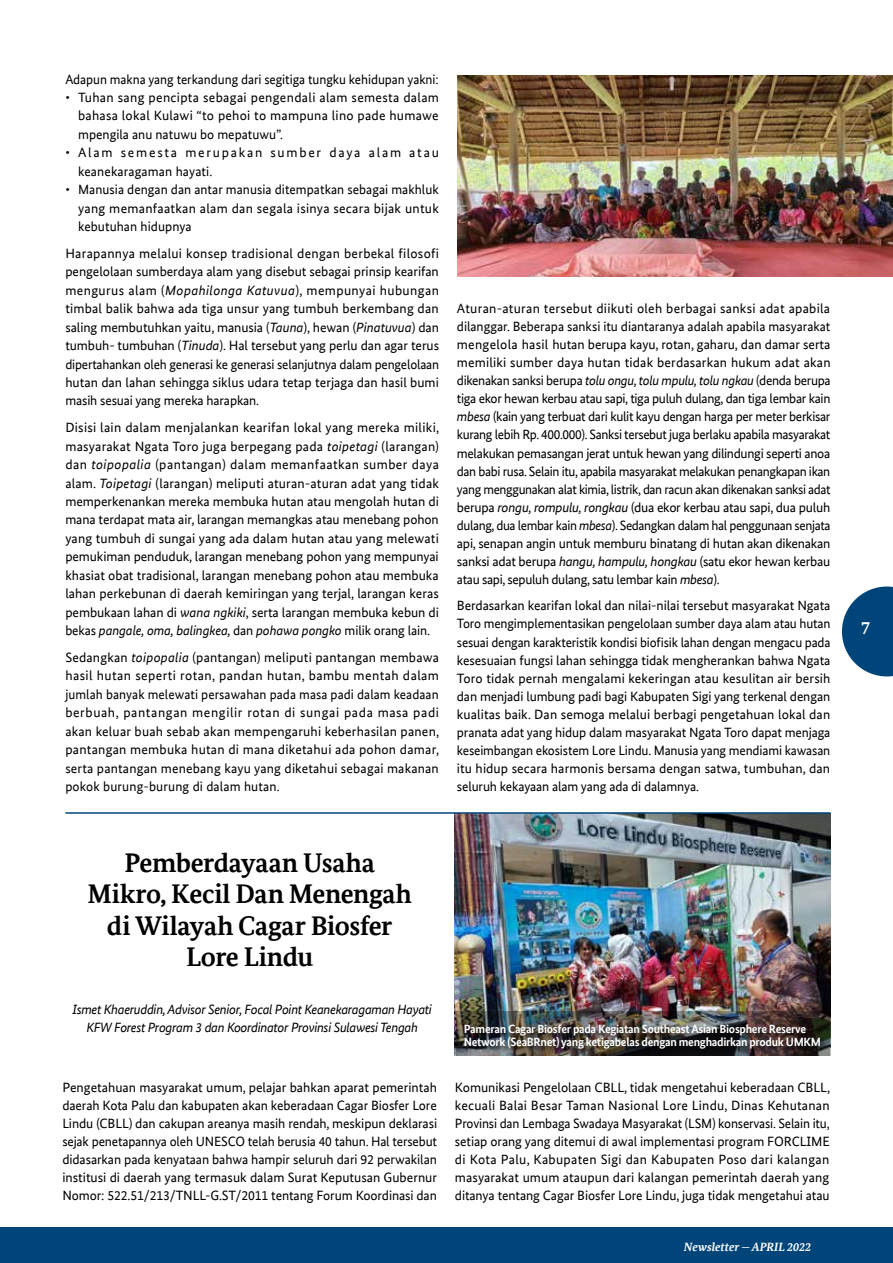
<style>
.page{position:relative;width:893px;height:1263px;background:#fff}
.page>*{position:absolute;margin:0;border:0;box-sizing:border-box;transform-origin:0 0}
.t1{font:700 27px/31.5px "Bundes Serif Office T";letter-spacing:-.01em;color:#000;text-align:center}
.t2{font:700 18px "Bundes Serif Office T";color:#fff}
.t3{font:13.5px/18px "Bundes Sans Office";letter-spacing:-.005em;color:#000;text-align:justify}
.t4{font:italic 13.5px/18px "Bundes Sans Office";letter-spacing:-.025em;color:#000;text-align:center}
.t5{font:13.5px/18.5px "Bundes Sans Office";letter-spacing:.125em;color:#000}
.t6{font:700 12px/12.9px "Bundes Sans Office";letter-spacing:-.025em;color:#fff}
.t7{font:italic 700 12px "Bundes Serif Office T";color:#fff}
.s1{font-style:italic}
</style>
<div class="page">
<img style="left:455px;top:814px;width:376px;height:242px">
<img style="left:456px;top:1011px;width:374px;height:44px">
<img style="left:457px;top:75px;width:436px;height:201px">
<hr style="left:65px;top:812px;width:766px;height:2px;background:#004579">
<div style="left:463px;top:1023px;width:364px;height:32px;background:#000;opacity:.75"></div>
<div style="left:0;top:1227px;width:893px;height:36px;background:#004579"></div>
<svg style="left:842px;top:586px;width:51px;height:90px"></svg>
<p class="t3" style="left:65px;top:70px;width:375px">Adapun makna yang terkandung dari segitiga tungku kehidupan yakni:</p>
<p class="t3" style="left:78px;top:88px;width:362px;line-height:18.5px;text-indent:-13px">• Tuhan sang pencipta sebagai pengendali alam semesta dalam bahasa lokal Kulawi “to pehoi to mampuna lino pade humawe mpengila anu natuwu bo mepatuwu”.</p>
<p class="t5" style="left:78px;top:143px;width:362px;text-indent:-13px">• Alam semesta merupakan sumber daya alam atau keanekaragaman hayati.</p>
<p class="t3" style="left:78px;top:180px;width:362px;line-height:18.5px;text-indent:-13px">• Manusia dengan dan antar manusia ditempatkan sebagai makhluk yang memanfaatkan alam dan segala isinya secara bijak untuk kebutuhan hidupnya</p>
<p class="t3" style="left:65px;top:244px;width:375px;line-height:18.5px">Harapannya melalui konsep tradisional dengan berbekal filosofi pengelolaan sumberdaya alam yang disebut sebagai prinsip kearifan mengurus alam (<span class="s1">Mopahilonga Katuvua</span>), mempunyai hubungan timbal balik bahwa ada tiga unsur yang tumbuh berkembang dan saling membutuhkan yaitu, manusia (<span class="s1">Tauna</span>), hewan (<span class="s1">Pinatuvua</span>) dan tumbuh- tumbuhan (<span class="s1">Tinuda</span>). Hal tersebut yang perlu dan agar terus dipertahankan oleh generasi ke generasi selanjutnya dalam pengelolaan hutan dan lahan sehingga siklus udara tetap terjaga dan hasil bumi masih sesuai yang mereka harapkan.</p>
<p class="t3" style="left:65px;top:418px;width:375px;line-height:18.5px">Disisi lain dalam menjalankan kearifan lokal yang mereka miliki, masyarakat Ngata Toro juga berpegang pada <span class="s1">toipetagi</span> (larangan) dan <span class="s1">toipopalia</span> (pantangan) dalam memanfaatkan sumber daya alam. <span class="s1">Toipetagi</span> (larangan) meliputi aturan-aturan adat yang tidak memperkenankan mereka membuka hutan atau mengolah hutan di mana terdapat mata air, larangan memangkas atau menebang pohon yang tumbuh di sungai yang ada dalam hutan atau yang melewati pemukiman penduduk, larangan menebang pohon yang mempunyai khasiat obat tradisional, larangan menebang pohon atau membuka lahan perkebunan di daerah kemiringan yang terjal, larangan keras pembukaan lahan di <span class="s1">wana ngkiki</span>, serta larangan membuka kebun di bekas <span class="s1">pangale, oma, balingkea,</span> dan <span class="s1">pohawa pongko</span> milik orang lain.</p>
<p class="t3" style="left:65px;top:648px;width:375px;line-height:18.5px">Sedangkan <span class="s1">toipopalia</span> (pantangan) meliputi pantangan membawa hasil hutan seperti rotan, pandan hutan, bambu mentah dalam jumlah banyak melewati persawahan pada masa padi dalam keadaan berbuah, pantangan mengilir rotan di sungai pada masa padi akan keluar buah sebab akan mempengaruhi keberhasilan panen, pantangan membuka hutan di mana diketahui ada pohon damar, serta pantangan menebang kayu yang diketahui sebagai makanan pokok burung-burung di dalam hutan.</p>
<p class="t3" style="left:457px;top:299px;width:375px">Aturan-aturan tersebut diikuti oleh berbagai sanksi adat apabila dilanggar. Beberapa sanksi itu diantaranya adalah apabila masyarakat mengelola hasil hutan berupa kayu, rotan, gaharu, dan damar serta memiliki sumber daya hutan tidak berdasarkan hukum adat akan dikenakan sanksi berupa <span class="s1">tolu ongu, tolu mpulu, tolu ngkau</span> (denda berupa tiga ekor hewan kerbau atau sapi, tiga puluh dulang, dan tiga lembar kain <span class="s1">mbesa</span> (kain yang terbuat dari kulit kayu dengan harga per meter berkisar kurang lebih Rp. 400.000). Sanksi tersebut juga berlaku apabila masyarakat melakukan pemasangan jerat untuk hewan yang dilindungi seperti anoa dan babi rusa. Selain itu, apabila masyarakat melakukan penangkapan ikan yang menggunakan alat kimia, listrik, dan racun akan dikenakan sanksi adat berupa <span class="s1">rongu, rompulu, rongkau</span> (dua ekor kerbau atau sapi, dua puluh dulang, dua lembar kain <span class="s1">mbesa</span>). Sedangkan dalam hal penggunaan senjata api, senapan angin untuk memburu binatang di hutan akan dikenakan sanksi adat berupa <span class="s1">hangu, hampulu, hongkau</span> (satu ekor hewan kerbau atau sapi, sepuluh dulang, satu lembar kain <span class="s1">mbesa</span>).</p>
<p class="t3" style="left:457px;top:597px;width:375px">Berdasarkan kearifan lokal dan nilai-nilai tersebut masyarakat Ngata Toro mengimplementasikan pengelolaan sumber daya alam atau hutan sesuai dengan karakteristik kondisi biofisik lahan dengan mengacu pada kesesuaian fungsi lahan sehingga tidak mengherankan bahwa Ngata Toro tidak pernah mengalami kekeringan atau kesulitan air bersih dan menjadi lumbung padi bagi Kabupaten Sigi yang terkenal dengan kualitas baik. Dan semoga melalui berbagi pengetahuan lokal dan pranata adat yang hidup dalam masyarakat Ngata Toro dapat menjaga keseimbangan ekosistem Lore Lindu. Manusia yang mendiami kawasan itu hidup secara harmonis bersama dengan satwa, tumbuhan, dan seluruh kekayaan alam yang ada di dalamnya.</p>
<h1 class="t1" style="left:87px;top:846px;width:326px">Pemberdayaan Usaha<br>Mikro, Kecil Dan Menengah di Wilayah Cagar Biosfer<br>Lore Lindu</h1>
<p class="t4" style="left:72px;top:1000px;width:361px">Ismet Khaeruddin, Advisor Senior, Focal Point Keanekaragaman Hayati<br>KFW Forest Program 3 dan Koordinator Provinsi Sulawesi Tengah</p>
<p class="t6" style="left:464px;top:1022px;width:359px">Pameran Cagar Biosfer pada Kegiatan Southeast Asian Biosphere Reserve<br>Network (SeaBRnet) yang ketigabelas dengan menghadirkan produk UMKM</p>
<p class="t3" style="left:62px;top:1078px;width:376px">Pengetahuan masyarakat umum, pelajar bahkan aparat pemerintah daerah Kota Palu dan kabupaten akan keberadaan Cagar Biosfer Lore Lindu (CBLL) dan cakupan areanya masih rendah, meskipun deklarasi sejak penetapannya oleh UNESCO telah berusia 40 tahun. Hal tersebut didasarkan pada kenyataan bahwa hampir seluruh dari 92 perwakilan institusi di daerah yang termasuk dalam Surat Keputusan Gubernur Nomor: 522.51/213/TNLL-G.ST/2011 tentang Forum Koordinasi dan</p>
<p class="t3" style="left:455px;top:1078px;width:377px">Komunikasi Pengelolaan CBLL, tidak mengetahui keberadaan CBLL, kecuali Balai Besar Taman Nasional Lore Lindu, Dinas Kehutanan Provinsi dan Lembaga Swadaya Masyarakat (LSM) konservasi. Selain itu, setiap orang yang ditemui di awal implementasi program FORCLIME di Kota Palu, Kabupaten Sigi dan Kabupaten Poso dari kalangan masyarakat umum ataupun dari kalangan pemerintah daerah yang ditanya tentang Cagar Biosfer Lore Lindu, juga tidak mengetahui atau</p>
<p class="t7" style="left:684px;top:1239px;width:129px">Newsletter — APRIL 2022</p>
<h2 class="t2" style="left:861px;top:618px;width:10px">7</h2>
</div>
